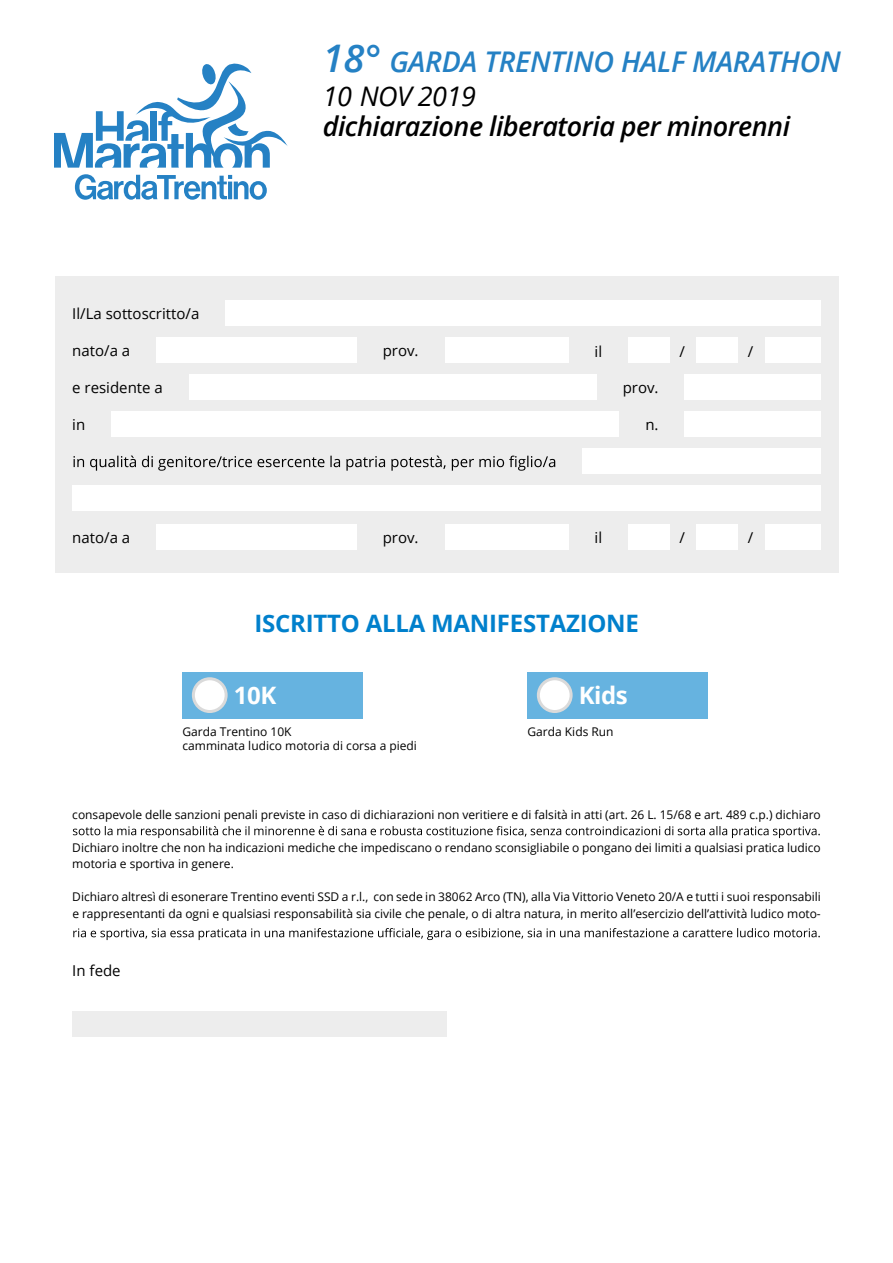
<style>
.page{position:relative;width:893px;height:1263px;background:#fff}
.page>*{position:absolute;margin:0;border:0;box-sizing:border-box;transform-origin:0 0}
.t1{font:italic 600 28.5px "Open Sans";letter-spacing:-.01em;color:#2581c4}
.t2{font:italic 600 27px "Open Sans";letter-spacing:-.02em;color:#000}
.t3{font:italic 27px "Open Sans";letter-spacing:-.02em;color:#000}
.t4{font:700 24px "Open Sans";letter-spacing:-.01em;color:#0080cc}
.t5{font:700 24px "Open Sans";letter-spacing:-.02em;color:#fff}
.t6{font:15px "Open Sans";color:#000}
.t7{font:12px/16.5px "Open Sans";color:#000}
.s1{font-size:38.1px}
</style>
<div class="page">
<div style="left:55px;top:277px;width:783px;height:296px;background:#ededed"></div>
<div style="left:225px;top:300px;width:596px;height:26px;background:#fff"></div>
<div style="left:189px;top:374px;width:408px;height:26px;background:#fff"></div>
<svg style="left:73px;top:456px;width:482px;height:15px"></svg>
<div style="left:111px;top:411px;width:508px;height:26px;background:#fff"></div>
<div style="left:685px;top:411px;width:136px;height:26px;background:#fff"></div>
<div style="left:582px;top:449px;width:239px;height:25px;background:#fff"></div>
<div style="left:72px;top:486px;width:749px;height:25px;background:#fff"></div>
<div style="left:685px;top:374px;width:136px;height:26px;background:#fff"></div>
<div style="left:156px;top:337px;width:201px;height:26px;background:#fff"></div>
<div style="left:445px;top:337px;width:123px;height:26px;background:#fff"></div>
<div style="left:628px;top:337px;width:42px;height:26px;background:#fff"></div>
<div style="left:697px;top:337px;width:41px;height:26px;background:#fff"></div>
<div style="left:765px;top:337px;width:56px;height:26px;background:#fff"></div>
<div style="left:156px;top:524px;width:201px;height:26px;background:#fff"></div>
<div style="left:445px;top:524px;width:123px;height:26px;background:#fff"></div>
<div style="left:628px;top:524px;width:42px;height:26px;background:#fff"></div>
<div style="left:697px;top:524px;width:41px;height:26px;background:#fff"></div>
<div style="left:765px;top:524px;width:56px;height:26px;background:#fff"></div>
<div style="left:72px;top:1011px;width:374px;height:26px;background:#ededed"></div>
<svg style="left:73px;top:826px;width:747px;height:12px"></svg>
<svg style="left:73px;top:928px;width:747px;height:12px"></svg>
<div style="left:183px;top:672px;width:180px;height:46px;background:#66b3e0"></div>
<div style="left:193px;top:679px;width:33px;height:32px;background:#fff;border-radius:50%"></div>
<div style="left:192px;top:677px;width:36px;height:36px;border:3px solid #dadada;border-radius:50%"></div>
<div style="left:528px;top:672px;width:180px;height:46px;background:#66b3e0"></div>
<div style="left:538px;top:679px;width:33px;height:32px;background:#fff;border-radius:50%"></div>
<div style="left:537px;top:677px;width:36px;height:36px;border:3px solid #dadada;border-radius:50%"></div>
<svg style="left:75px;top:174px;width:192px;height:26px"></svg>
<svg style="left:54px;top:63px;width:234px;height:105px"></svg>
<h1 class="t1" style="left:323px;top:42px;width:520px"><span class="s1">18°</span> GARDA TRENTINO HALF MARATHON</h1>
<h2 class="t3" style="left:323px;top:78px;width:155px">10 NOV 2019</h2>
<p class="t6" style="left:72px;top:303px;width:129px">Il/La sottoscritto/a</p>
<h2 class="t2" style="left:323px;top:108px;width:469px">dichiarazione liberatoria per minorenni</h2>
<p class="t6" style="left:72px;top:340px;width:59px">nato/a a</p>
<p class="t6" style="left:383px;top:340px;width:37px">prov.</p>
<p class="t6" style="left:595px;top:341px;width:9px">il</p>
<p class="t6" style="left:679px;top:341px;width:7px">/</p>
<p class="t6" style="left:748px;top:341px;width:7px">/</p>
<p class="t6" style="left:72px;top:377px;width:92px">e residente a</p>
<p class="t6" style="left:72px;top:414px;width:15px">in</p>
<p class="t6" style="left:645px;top:414px;width:15px">n.</p>
<p class="t6" style="left:623px;top:377px;width:37px">prov.</p>
<p class="t6" style="left:72px;top:527px;width:59px">nato/a a</p>
<p class="t6" style="left:383px;top:527px;width:37px">prov.</p>
<p class="t6" style="left:595px;top:528px;width:9px">il</p>
<p class="t6" style="left:679px;top:528px;width:7px">/</p>
<p class="t6" style="left:748px;top:528px;width:7px">/</p>
<h3 class="t4" style="left:254px;top:606px;width:386px">ISCRITTO ALLA MANIFESTAZIONE</h3>
<h3 class="t5" style="left:234px;top:679px;width:44px">10K</h3>
<p class="t7" style="left:182px;top:724px;width:236px;line-height:13.5px">Garda Trentino 10K<br>camminata ludico motoria di corsa a piedi</p>
<h3 class="t5" style="left:579px;top:679px;width:50px">Kids</h3>
<p class="t7" style="left:527px;top:723px;width:88px">Garda Kids Run</p>
<p class="t7" style="left:72px;top:806px;width:750px">consapevole delle sanzioni penali previste in caso di dichiarazioni non veritiere e di falsità in atti (art. 26 L. 15/68 e art. 489 c.p.) dichiaro</p>
<p class="t7" style="left:72px;top:839px;width:750px">Dichiaro inoltre che non ha indicazioni mediche che impediscano o rendano sconsigliabile o pongano dei limiti a qualsiasi pratica ludico motoria e sportiva in genere.</p>
<p class="t7" style="left:72px;top:888px;width:750px">Dichiaro altresì di esonerare Trentino eventi SSD a r.l., con sede in 38062 Arco (TN), alla Via Vittorio Veneto 20/A e tutti i suoi responsabili e rappresentanti da ogni e qualsiasi responsabilità sia civile che penale, o di altra natura, in merito all’esercizio dell’attività ludico moto-</p>
<p class="t6" style="left:72px;top:960px;width:50px">In fede</p>
</div>
